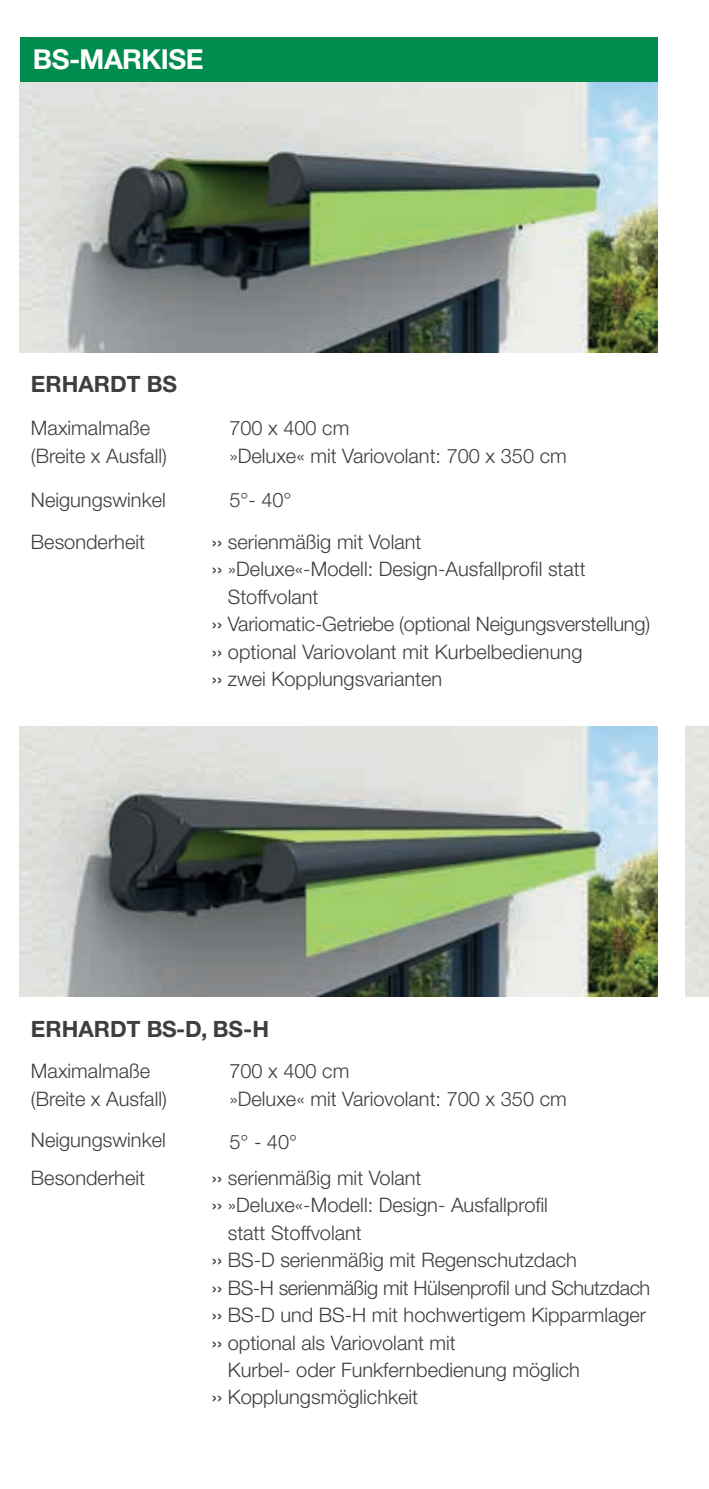
<style>
.page{position:relative;width:709px;height:1489px;background:#fff}
.page>*{position:absolute;margin:0;border:0;box-sizing:border-box;transform-origin:0 0}
.t1{font:700 27.5px "Helvetica Neue LT Pro";letter-spacing:-.02em;color:#fff}
.t2{font:700 22.5px "Helvetica Neue LT Pro";color:#3e3e3f}
.t3{font:300 20px/27.5px "Helvetica Neue LT Pro";color:#3e3e3f}
.t4{font:300 20px "Helvetica Neue LT Pro";letter-spacing:-.02em;color:#3e3e3f}
.s1{font-weight:400}
</style>
<div class="page">
<div style="left:20px;top:38px;width:637px;height:47px;background:#008c4e"></div>
<img style="left:20px;top:83px;width:637px;height:269px">
<img style="left:20px;top:727px;width:637px;height:269px">
<h1 class="t1" style="left:33px;top:42px;width:172px">BS-MARKISE</h1>
<p class="t2" style="left:31px;top:370px;width:148px">ERHARDT BS</p>
<p class="t3" style="left:31px;top:414px;width:137px">Maximalmaße (Breite x Ausfall)</p>
<p class="t3" style="left:229px;top:414px;width:339px">700 x 400 cm<br>»Deluxe« mit Variovolant: 700 x 350 cm</p>
<p class="t3" style="left:31px;top:486px;width:136px">Neigungswinkel</p>
<p class="t3" style="left:229px;top:486px;width:64px">5°- 40°</p>
<p class="t3" style="left:31px;top:527px;width:116px">Besonderheit</p>
<p class="t3" style="left:212px;top:527px;width:211px"><span class="s1">››</span> serienmäßig mit Volant</p>
<p class="t3" style="left:212px;top:554px;width:375px"><span class="s1">››</span> »Deluxe«-Modell: Design-Ausfallprofil statt</p>
<p class="t3" style="left:228px;top:582px;width:92px">Stoffvolant</p>
<p class="t3" style="left:212px;top:609px;width:440px"><span class="s1">››</span> Variomatic-Getriebe (optional Neigungsverstellung)</p>
<p class="t3" style="left:212px;top:637px;width:372px"><span class="s1">››</span> optional Variovolant mit Kurbelbedienung</p>
<p class="t3" style="left:212px;top:664px;width:232px"><span class="s1">››</span> zwei Kopplungsvarianten</p>
<p class="t2" style="left:31px;top:1014px;width:239px">ERHARDT BS-D, BS-H</p>
<p class="t3" style="left:31px;top:1056px;width:137px">Maximalmaße (Breite x Ausfall)</p>
<p class="t3" style="left:229px;top:1056px;width:339px">700 x 400 cm<br>»Deluxe« mit Variovolant: 700 x 350 cm</p>
<p class="t3" style="left:31px;top:1125px;width:136px">Neigungswinkel</p>
<p class="t3" style="left:229px;top:1127px;width:69px">5° - 40°</p>
<p class="t3" style="left:31px;top:1163px;width:116px">Besonderheit</p>
<p class="t3" style="left:212px;top:1163px;width:211px"><span class="s1">››</span> serienmäßig mit Volant</p>
<p class="t3" style="left:212px;top:1190px;width:338px"><span class="s1">››</span> »Deluxe«-Modell: Design- Ausfallprofil</p>
<p class="t3" style="left:228px;top:1218px;width:135px">statt Stoffvolant</p>
<p class="t3" style="left:212px;top:1245px;width:366px"><span class="s1">››</span> BS-D serienmäßig mit Regenschutzdach</p>
<p class="t4" style="left:212px;top:1274px;width:440px"><span class="s1">››</span> BS-H serienmäßig mit Hülsenprofil und Schutzdach</p>
<p class="t3" style="left:212px;top:1300px;width:436px"><span class="s1">››</span> BS-D und BS-H mit hochwertigem Kipparmlager</p>
<p class="t3" style="left:212px;top:1327px;width:245px"><span class="s1">››</span> optional als Variovolant mit</p>
<p class="t3" style="left:228px;top:1355px;width:353px">Kurbel- oder Funkfernbedienung möglich</p>
<p class="t3" style="left:212px;top:1382px;width:208px"><span class="s1">››</span> Kopplungsmöglichkeit</p>
</div>
